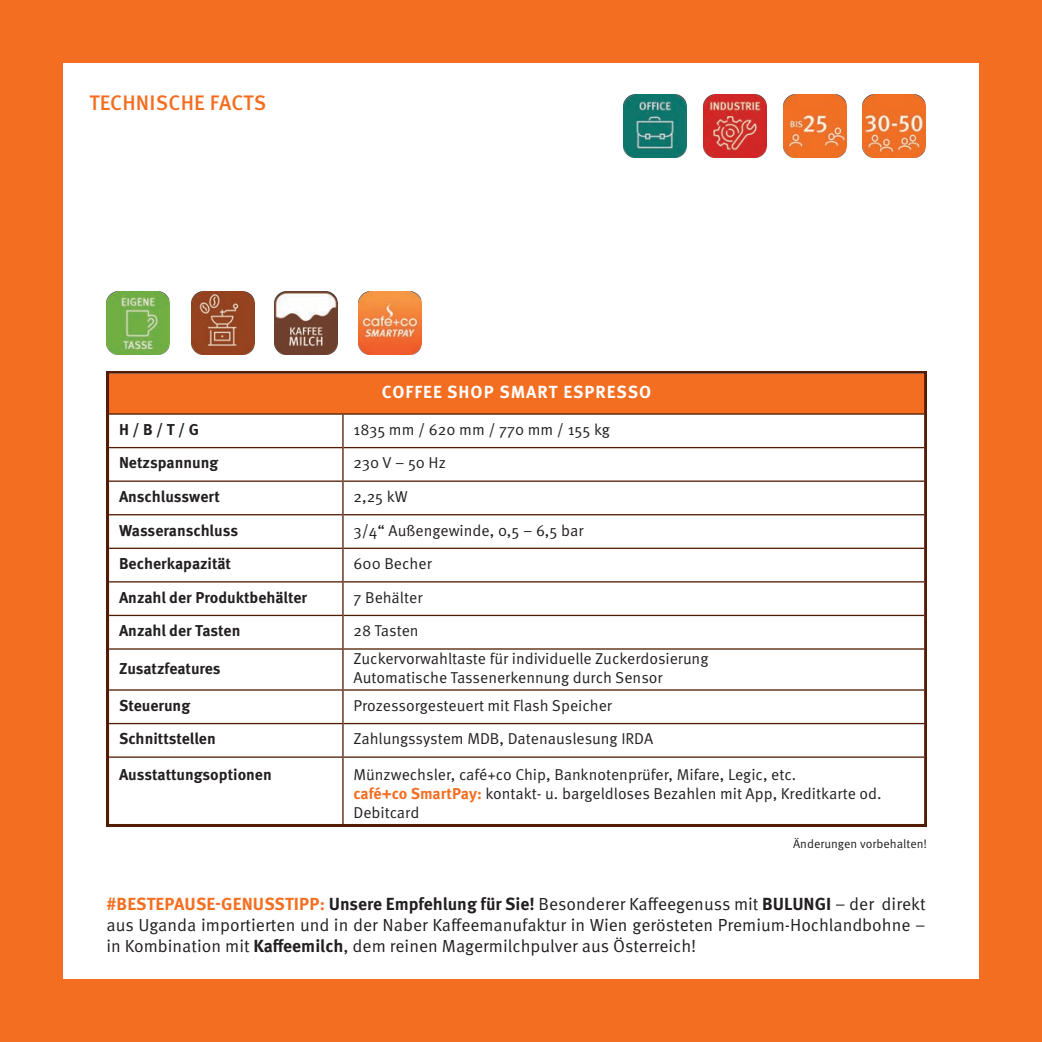
<style>
.page{position:relative;width:1042px;height:1042px;background:#f36e21}
.page>*{position:absolute;margin:0;border:0;box-sizing:border-box;transform-origin:0 0}
.t1{font:500 21px "Meta Pro";letter-spacing:.005em;color:#f36e21}
.t2{font:17.5px/21px "Meta Pro Norm";color:#231f20;text-align:justify}
.t3{font:700 17.5px "Meta Pro";letter-spacing:.06em;color:#fff}
.t4{font:15.75px/18.9px "Meta Pro Norm";color:#231f20}
.t5{font:700 15.75px "Meta Pro";color:#231f20}
.t6{font:12.25px "Meta Pro Norm";color:#231f20}
.s1{font-family:"Meta Pro";font-weight:700;color:#f36e21}
.s2{font-family:"Meta Pro";font-weight:700}
</style>
<div class="page">
<div style="left:63px;top:63px;width:916px;height:916px;background:#fff"></div>
<svg style="left:106px;top:371px;width:821px;height:455px"></svg>
<hr style="left:342px;top:415px;width:2px;height:409px;background:#521c04">
<hr style="left:109px;top:413px;width:815px;height:2px;background:#521c04">
<hr style="left:109px;top:447px;width:233px;height:1px;background:#521c04">
<hr style="left:344px;top:447px;width:580px;height:1px;background:#521c04">
<hr style="left:109px;top:480px;width:233px;height:2px;background:#521c04">
<hr style="left:344px;top:480px;width:580px;height:2px;background:#521c04">
<hr style="left:109px;top:514px;width:233px;height:1px;background:#521c04">
<hr style="left:344px;top:514px;width:580px;height:1px;background:#521c04">
<hr style="left:109px;top:548px;width:233px;height:1px;background:#521c04">
<hr style="left:344px;top:548px;width:580px;height:1px;background:#521c04">
<hr style="left:109px;top:581px;width:233px;height:1px;background:#521c04">
<hr style="left:344px;top:581px;width:580px;height:1px;background:#521c04">
<hr style="left:109px;top:615px;width:233px;height:1px;background:#521c04">
<hr style="left:344px;top:615px;width:580px;height:1px;background:#521c04">
<hr style="left:109px;top:648px;width:233px;height:1px;background:#521c04">
<hr style="left:344px;top:648px;width:580px;height:1px;background:#521c04">
<hr style="left:109px;top:689px;width:233px;height:1px;background:#521c04">
<hr style="left:344px;top:689px;width:580px;height:1px;background:#521c04">
<hr style="left:109px;top:723px;width:233px;height:1px;background:#521c04">
<hr style="left:344px;top:723px;width:580px;height:1px;background:#521c04">
<hr style="left:109px;top:756px;width:233px;height:2px;background:#521c04">
<hr style="left:344px;top:756px;width:580px;height:2px;background:#521c04">
<img style="left:784px;top:94px;width:63px;height:63px">
<img style="left:107px;top:291px;width:63px;height:63px">
<img style="left:191px;top:291px;width:63px;height:63px">
<img style="left:274px;top:291px;width:63px;height:63px">
<img style="left:358px;top:291px;width:63px;height:63px">
<img style="left:862px;top:94px;width:63px;height:63px">
<img style="left:624px;top:94px;width:63px;height:63px">
<img style="left:703px;top:94px;width:63px;height:63px">
<p class="t1" style="left:89px;top:91px;width:178px">TECHNISCHE FACTS</p>
<p class="t3" style="left:382px;top:385px;width:271px">COFFEE SHOP SMART ESPRESSO</p>
<p class="t5" style="left:119px;top:423px;width:81px">H / B / T / G</p>
<p class="t4" style="left:353px;top:421px;width:258px">1835 mm / 620 mm / 770 mm / 155 kg</p>
<p class="t5" style="left:119px;top:457px;width:101px">Netzspannung</p>
<p class="t4" style="left:353px;top:455px;width:94px">230 V – 50 Hz</p>
<p class="t5" style="left:119px;top:490px;width:102px">Anschlusswert</p>
<p class="t4" style="left:353px;top:488px;width:56px">2,25 kW</p>
<p class="t5" style="left:119px;top:524px;width:121px">Wasseranschluss</p>
<p class="t4" style="left:353px;top:522px;width:231px">3/4“ Außengewinde, 0,5 – 6,5 bar</p>
<p class="t5" style="left:119px;top:557px;width:114px">Becherkapazität</p>
<p class="t4" style="left:353px;top:555px;width:80px">600 Becher</p>
<p class="t5" style="left:119px;top:591px;width:190px">Anzahl der Produktbehälter</p>
<p class="t4" style="left:353px;top:589px;width:71px">7 Behälter</p>
<p class="t5" style="left:119px;top:624px;width:123px">Anzahl der Tasten</p>
<p class="t4" style="left:353px;top:622px;width:67px">28 Tasten</p>
<p class="t5" style="left:119px;top:662px;width:103px">Zusatzfeatures</p>
<p class="t4" style="left:353px;top:650px;width:356px">Zuckervorwahltaste für individuelle Zuckerdosierung<br>Automatische Tassenerkennung durch Sensor</p>
<p class="t5" style="left:119px;top:699px;width:73px">Steuerung</p>
<p class="t4" style="left:353px;top:697px;width:260px">Prozessorgesteuert mit Flash Speicher</p>
<p class="t5" style="left:119px;top:733px;width:98px">Schnittstellen</p>
<p class="t4" style="left:353px;top:730px;width:301px">Zahlungssystem MDB, Datenauslesung IRDA</p>
<p class="t5" style="left:119px;top:768px;width:154px">Ausstattungsoptionen</p>
<p class="t4" style="left:353px;top:766px;width:530px">Münzwechsler, café+co Chip, Banknotenprüfer, Mifare, Legic, etc.<br><span class="s1">café+co SmartPay:</span> kontakt- u. bargeldloses Bezahlen mit App, Kreditkarte od.<br>Debitcard</p>
<p class="t6" style="left:793px;top:839px;width:135px">Änderungen vorbehalten!</p>
<p class="t2" style="left:106px;top:895px;width:821px"><span class="s1">#BESTEPAUSE-GENUSSTIPP:</span> <span class="s2">Unsere Empfehlung für Sie!</span> Besonderer Kaffeegenuss mit <span class="s2">BULUNGI</span> – der direkt aus Uganda importierten und in der Naber Kaffeemanufaktur in Wien gerösteten Premium-Hochlandbohne – in Kombination mit <span class="s2">Kaffeemilch</span>, dem reinen Magermilchpulver aus Österreich!</p>
</div>
